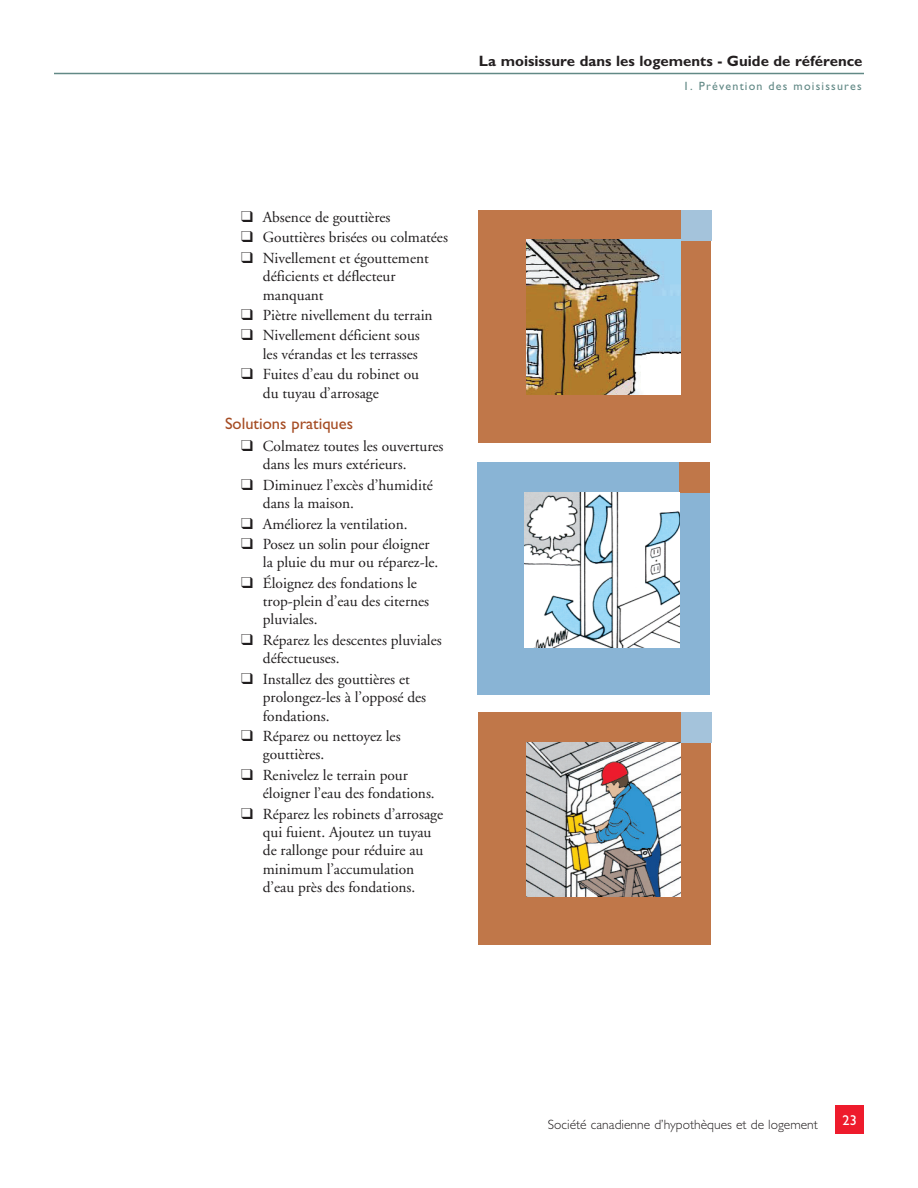
<style>
.page{position:relative;width:918px;height:1188px;background:#fff}
.page>*{position:absolute;margin:0;border:0;box-sizing:border-box;transform-origin:0 0}
.t1{font:16.5px "Gill Sans Std";color:#a54c23}
.t2{font:15.3px/18.5px "Adobe Garamond";color:#201d1e}
.t3{font:700 15px "Gill Sans Std";color:#231f20}
.t4{font:14.25px "Gill Sans Std";color:#fff}
.t5{font:300 13.5px "Gill Sans Std";color:#231f20}
.t6{font:12px "Gill Sans Std";letter-spacing:.1em;color:#628986}
</style>
<div class="page">
<div style="left:835px;top:1105px;width:29px;height:29px;background:#ee1b2c"></div>
<hr style="left:54px;top:73px;width:810px;height:1px;background:#628986">
<div style="left:477px;top:463px;width:232px;height:232px;background:#89b4d5"></div>
<div style="left:679px;top:463px;width:30px;height:30px;background:#c07749"></div>
<img style="left:524px;top:492px;width:155px;height:155px">
<div style="left:479px;top:712px;width:232px;height:233px;background:#c07749"></div>
<div style="left:681px;top:712px;width:30px;height:30px;background:#a4c3db"></div>
<img style="left:526px;top:742px;width:155px;height:155px">
<div style="left:479px;top:210px;width:232px;height:232px;background:#c07749"></div>
<div style="left:681px;top:210px;width:30px;height:30px;background:#a4c3db"></div>
<img style="left:526px;top:240px;width:155px;height:155px">
<p class="t3" style="left:479px;top:52px;width:385px">La moisissure dans les logements - Guide de référence</p>
<p class="t6" style="left:683px;top:79px;width:180px">1. Prévention des moisissures</p>
<p class="t2" style="left:241px;top:208px;width:151px">❑ Absence de gouttières</p>
<p class="t2" style="left:241px;top:229px;width:208px">❑ Gouttières brisées ou colmatées</p>
<p class="t2" style="left:263px;top:249px;width:167px;text-indent:-22px">❑ Nivellement et égouttement déficients et déflecteur manquant</p>
<p class="t2" style="left:241px;top:306px;width:193px">❑ Piètre nivellement du terrain</p>
<p class="t2" style="left:241px;top:327px;width:180px;text-align:right">❑ Nivellement déficient sous les vérandas et les terrasses</p>
<p class="t2" style="left:263px;top:366px;width:158px;text-indent:-22px">❑ Fuites d’eau du robinet ou du tuyau d’arrosage</p>
<p class="t1" style="left:225px;top:414px;width:130px">Solutions pratiques</p>
<p class="t2" style="left:263px;top:437px;width:182px;text-indent:-22px">❑ Colmatez toutes les ouvertures dans les murs extérieurs.</p>
<p class="t2" style="left:263px;top:476px;width:171px;text-indent:-22px">❑ Diminuez l’excès d’humidité dans la maison.</p>
<p class="t2" style="left:241px;top:515px;width:168px">❑ Améliorez la ventilation.</p>
<p class="t2" style="left:263px;top:535px;width:177px;text-indent:-22px">❑ Posez un solin pour éloigner la pluie du mur ou réparez-le.</p>
<p class="t2" style="left:263px;top:574px;width:168px;text-indent:-22px">❑ Éloignez des fondations le trop-plein d’eau des citernes pluviales.</p>
<p class="t2" style="left:263px;top:631px;width:180px;text-indent:-22px">❑ Réparez les descentes pluviales défectueuses.</p>
<p class="t2" style="left:263px;top:670px;width:165px;text-indent:-22px">❑ Installez des gouttières et prolongez-les à l’opposé des fondations.</p>
<p class="t2" style="left:263px;top:727px;width:139px;text-indent:-22px">❑ Réparez ou nettoyez les gouttières.</p>
<p class="t2" style="left:263px;top:766px;width:173px;text-indent:-22px">❑ Renivelez le terrain pour éloigner l’eau des fondations.</p>
<p class="t2" style="left:263px;top:805px;width:182px;text-indent:-22px">❑ Réparez les robinets d’arrosage qui fuient. Ajoutez un tuyau de rallonge pour réduire au minimum l’accumulation d’eau près des fondations.</p>
<p class="t5" style="left:548px;top:1117px;width:272px">Société canadienne d’hypothèques et de logement</p>
<p class="t4" style="left:843px;top:1112px;width:16px">23</p>
</div>
